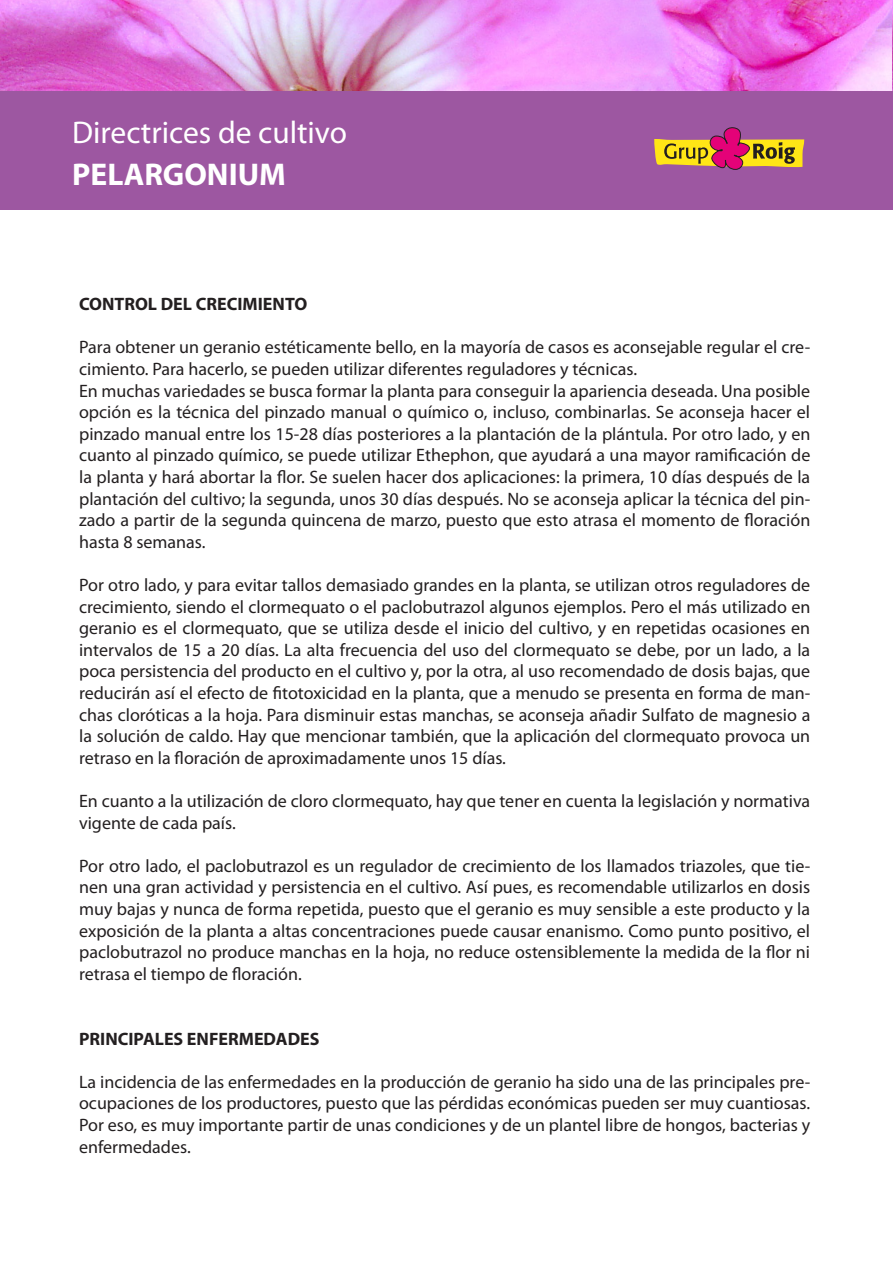
<style>
.page{position:relative;width:893px;height:1263px;background:#fff}
.page>*{position:absolute;margin:0;border:0;box-sizing:border-box;transform-origin:0 0}
.t1{font:31.5px "Myriad Pro";color:#fff}
.t2{font:700 31.5px "Myriad Pro";color:#fff}
.t3{font:18px/21.6px "Myriad Pro";color:#231f20;text-align:justify}
.t4{font:700 18px "Myriad Pro";color:#231f20}
</style>
<div class="page">
<div style="left:0;top:91px;width:893px;height:119px;background:#9d57a1"></div>
<img style="left:0;top:0;width:892px;height:91px">
<svg style="left:654px;top:127px;width:150px;height:43px"></svg>
<hr style="left:892px;top:0;width:1px;height:91px;background:#cdced0">
<h1 class="t1" style="left:72px;top:113px;width:276px">Directrices de cultivo</h1>
<h1 class="t2" style="left:72px;top:153px;width:215px">PELARGONIUM</h1>
<p class="t4" style="left:79px;top:292px;width:230px">CONTROL DEL CRECIMIENTO</p>
<p class="t3" style="left:79px;top:336px;width:733px">Para obtener un geranio estéticamente bello, en la mayoría de casos es aconsejable regular el cre&shy;cimiento. Para hacerlo, se pueden utilizar diferentes reguladores y técnicas.</p>
<p class="t3" style="left:79px;top:379px;width:733px">En muchas variedades se busca formar la planta para conseguir la apariencia deseada. Una posible opción es la técnica del pinzado manual o químico o, incluso, combinarlas. Se aconseja hacer el pinzado manual entre los 15-28 días posteriores a la plantación de la plántula. Por otro lado, y en cuanto al pinzado químico, se puede utilizar Ethephon, que ayudará a una mayor ramificación de la planta y hará abortar la flor. Se suelen hacer dos aplicaciones: la primera, 10 días después de la plantación del cultivo; la segunda, unos 30 días después. No se aconseja aplicar la técnica del pin&shy;zado a partir de la segunda quincena de marzo, puesto que esto atrasa el momento de floración hasta 8 semanas.</p>
<p class="t3" style="left:79px;top:574px;width:733px">Por otro lado, y para evitar tallos demasiado grandes en la planta, se utilizan otros reguladores de crecimiento, siendo el clormequato o el paclobutrazol algunos ejemplos. Pero el más utilizado en geranio es el clormequato, que se utiliza desde el inicio del cultivo, y en repetidas ocasiones en intervalos de 15 a 20 días. La alta frecuencia del uso del clormequato se debe, por un lado, a la poca persistencia del producto en el cultivo y, por la otra, al uso recomendado de dosis bajas, que reducirán así el efecto de fitotoxicidad en la planta, que a menudo se presenta en forma de man&shy;chas cloróticas a la hoja. Para disminuir estas manchas, se aconseja añadir Sulfato de magnesio a la solución de caldo. Hay que mencionar también, que la aplicación del clormequato provoca un retraso en la floración de aproximadamente unos 15 días.</p>
<p class="t3" style="left:79px;top:790px;width:733px">En cuanto a la utilización de cloro clormequato, hay que tener en cuenta la legislación y normativa vigente de cada país.</p>
<p class="t3" style="left:79px;top:855px;width:733px">Por otro lado, el paclobutrazol es un regulador de crecimiento de los llamados triazoles, que tie&shy;nen una gran actividad y persistencia en el cultivo. Así pues, es recomendable utilizarlos en dosis muy bajas y nunca de forma repetida, puesto que el geranio es muy sensible a este producto y la exposición de la planta a altas concentraciones puede causar enanismo. Como punto positivo, el paclobutrazol no produce manchas en la hoja, no reduce ostensiblemente la medida de la flor ni retrasa el tiempo de floración.</p>
<p class="t4" style="left:79px;top:1027px;width:242px">PRINCIPALES ENFERMEDADES</p>
<p class="t3" style="left:79px;top:1071px;width:733px">La incidencia de las enfermedades en la producción de geranio ha sido una de las principales pre&shy;ocupaciones de los productores, puesto que las pérdidas económicas pueden ser muy cuantiosas.<br>Por eso, es muy importante partir de unas condiciones y de un plantel libre de hongos, bacterias y enfermedades.</p>
</div>
